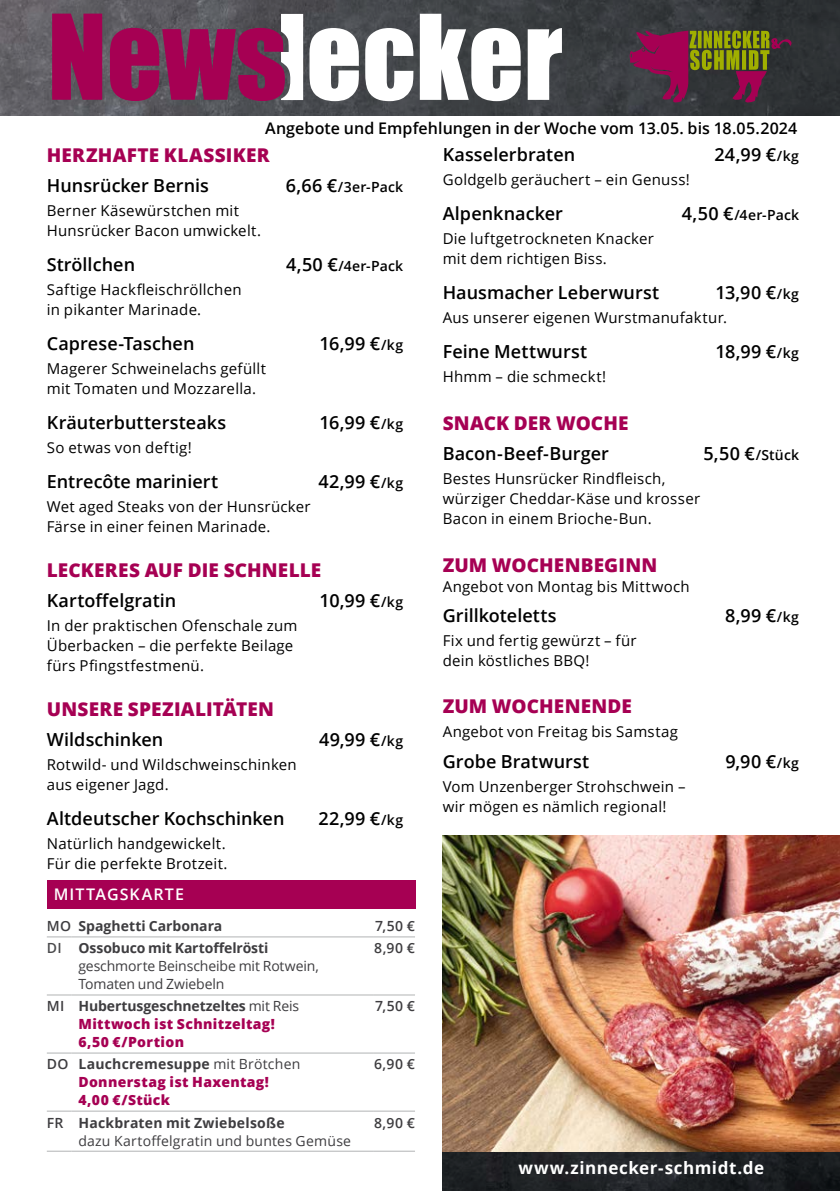
<style>
.page{position:relative;width:840px;height:1191px;background:#fff}
.page>*{position:absolute;margin:0;border:0;box-sizing:border-box;transform-origin:0 0}
.t1{font:800 19px "Open Sans";letter-spacing:.01em;color:#a60053}
.t2{font:600 18px "Open Sans";letter-spacing:.005em;color:#000}
.t3{font:700 17px "Open Sans";letter-spacing:.035em;color:#fff}
.t4{font:600 16px "Open Sans";letter-spacing:.005em;color:#000}
.t5{font:600 16px "Open Sans";letter-spacing:.07em;color:#fff}
.t6{font:15px/20px "Open Sans";letter-spacing:.02em;color:#000}
.t7{font:800 14px/18px "Open Sans";letter-spacing:.025em;color:#a60053}
.t8{font:14px/18px "Open Sans";letter-spacing:-.005em;color:#3e3d40}
.t9{font:14px/18px "Open Sans";letter-spacing:.015em;color:#3e3d40}
.t10{font:600 14px "Open Sans";letter-spacing:.015em;color:#000}
.t11{font:600 14px "Open Sans";letter-spacing:.045em;color:#3e3d40}
.t12{font:700 14px "Open Sans";color:#3e3d40}
.s1{font-size:14px}
.s2{font-size:18px}
.s3{font-weight:600}
.s4{font-weight:600;color:#4b4b4d}
.s5{font-weight:700}
.s6{font-weight:600;color:#3e3d40}
.s7{font-weight:700;color:#3e3d40}
.s8{font-weight:400;color:#3e3d40}
</style>
<div class="page">
<img style="left:442px;top:835px;width:397px;height:317px">
<img style="left:0;top:0;width:839px;height:115px">
<svg style="left:629px;top:30px;width:162px;height:72px"></svg>
<svg style="left:52px;top:14px;width:251px;height:87px"></svg>
<svg style="left:309px;top:14px;width:252px;height:87px"></svg>
<img style="left:442px;top:1152px;width:397px;height:39px">
<div style="left:47px;top:880px;width:368px;height:28px;background:#a60053"></div>
<svg style="left:47px;top:936px;width:24px;height:1px"></svg>
<hr style="left:71px;top:936px;width:302px;height:1px;background:#b1b3b4">
<hr style="left:373px;top:936px;width:42px;height:1px;background:#b1b3b4">
<svg style="left:47px;top:994px;width:24px;height:1px"></svg>
<hr style="left:71px;top:994px;width:302px;height:1px;background:#b1b3b4">
<hr style="left:373px;top:994px;width:42px;height:1px;background:#b1b3b4">
<svg style="left:47px;top:1052px;width:24px;height:1px"></svg>
<hr style="left:71px;top:1052px;width:302px;height:1px;background:#b1b3b4">
<hr style="left:373px;top:1052px;width:42px;height:1px;background:#b1b3b4">
<svg style="left:47px;top:1110px;width:24px;height:1px"></svg>
<hr style="left:71px;top:1110px;width:302px;height:1px;background:#b1b3b4">
<hr style="left:373px;top:1110px;width:42px;height:1px;background:#b1b3b4">
<svg style="left:47px;top:1150px;width:24px;height:1px"></svg>
<hr style="left:71px;top:1150px;width:302px;height:1px;background:#b1b3b4">
<hr style="left:373px;top:1150px;width:42px;height:1px;background:#b1b3b4">
<p class="t4" style="left:265px;top:117px;width:533px">Angebote und Empfehlungen in der Woche vom 13.05. bis 18.05.2024</p>
<p class="t2" style="left:442px;top:142px;width:134px">Kasselerbraten</p>
<p class="t2" style="left:714px;top:142px;width:86px">24,99 €<span class="s1">/kg</span></p>
<p class="t6" style="left:442px;top:169px;width:248px">Goldgelb geräuchert – ein Genuss!</p>
<p class="t2" style="left:442px;top:201px;width:122px">Alpenknacker</p>
<p class="t10" style="left:681px;top:205px;width:119px"><span class="s2">4,50 €</span>/4er-Pack</p>
<p class="t6" style="left:442px;top:228px;width:212px">Die luftgetrockneten Knacker mit dem richtigen Biss.</p>
<p class="t2" style="left:442px;top:280px;width:218px">Hausmacher Leberwurst</p>
<p class="t2" style="left:715px;top:280px;width:85px">13,90 €<span class="s1">/kg</span></p>
<p class="t6" style="left:442px;top:307px;width:286px">Aus unserer eigenen Wurstmanufaktur.</p>
<p class="t2" style="left:442px;top:339px;width:146px">Feine Mettwurst</p>
<p class="t2" style="left:715px;top:339px;width:85px">18,99 €<span class="s1">/kg</span></p>
<p class="t6" style="left:442px;top:366px;width:165px">Hhmm – die schmeckt!</p>
<p class="t1" style="left:442px;top:408px;width:187px">SNACK DER WOCHE</p>
<p class="t2" style="left:442px;top:441px;width:168px">Bacon-Beef-Burger</p>
<p class="t10" style="left:703px;top:445px;width:97px"><span class="s2">5,50 €</span>/Stück</p>
<p class="t6" style="left:442px;top:468px;width:259px">Bestes Hunsrücker Rindfleisch, würziger Cheddar-Käse und krosser<br>Bacon in einem Brioche-Bun.</p>
<p class="t1" style="left:442px;top:550px;width:216px">ZUM WOCHENBEGINN</p>
<p class="t6" style="left:442px;top:576px;width:248px">Angebot von Montag bis Mittwoch</p>
<p class="t2" style="left:442px;top:603px;width:115px">Grillkoteletts</p>
<p class="t2" style="left:724px;top:603px;width:75px">8,99 €<span class="s1">/kg</span></p>
<p class="t6" style="left:442px;top:630px;width:195px">Fix und fertig gewürzt – für dein köstliches BBQ!</p>
<p class="t1" style="left:442px;top:692px;width:191px">ZUM WOCHENENDE</p>
<p class="t6" style="left:442px;top:721px;width:237px">Angebot von Freitag bis Samstag</p>
<p class="t2" style="left:442px;top:749px;width:148px">Grobe Bratwurst</p>
<p class="t2" style="left:725px;top:749px;width:75px">9,90 €<span class="s1">/kg</span></p>
<p class="t6" style="left:442px;top:776px;width:244px">Vom Unzenberger Strohschwein – wir mögen es nämlich regional!</p>
<p class="t1" style="left:47px;top:141px;width:224px">HERZHAFTE KLASSIKER</p>
<p class="t2" style="left:47px;top:173px;width:164px">Hunsrücker Bernis</p>
<p class="t10" style="left:286px;top:178px;width:119px"><span class="s2">6,66 €</span>/3er-Pack</p>
<p class="t6" style="left:47px;top:200px;width:215px">Berner Käsewürstchen mit<br>Hunsrücker Bacon umwickelt.</p>
<p class="t2" style="left:47px;top:252px;width:90px">Ströllchen</p>
<p class="t10" style="left:286px;top:257px;width:119px"><span class="s2">4,50 €</span>/4er-Pack</p>
<p class="t6" style="left:47px;top:279px;width:196px">Saftige Hackfleischröllchen in pikanter Marinade.</p>
<p class="t2" style="left:47px;top:331px;width:149px">Caprese-Taschen</p>
<p class="t2" style="left:319px;top:331px;width:85px">16,99 €<span class="s1">/kg</span></p>
<p class="t6" style="left:47px;top:358px;width:221px">Magerer Schweinelachs gefüllt mit Tomaten und Mozzarella.</p>
<p class="t2" style="left:47px;top:410px;width:181px">Kräuterbuttersteaks</p>
<p class="t2" style="left:319px;top:410px;width:85px">16,99 €<span class="s1">/kg</span></p>
<p class="t6" style="left:47px;top:437px;width:146px">So etwas von deftig!</p>
<p class="t2" style="left:47px;top:469px;width:173px">Entrecôte mariniert</p>
<p class="t2" style="left:318px;top:469px;width:86px">42,99 €<span class="s1">/kg</span></p>
<p class="t6" style="left:47px;top:496px;width:265px">Wet aged Steaks von der Hunsrücker<br>Färse in einer feinen Marinade.</p>
<p class="t1" style="left:47px;top:555px;width:276px">LECKERES AUF DIE SCHNELLE</p>
<p class="t2" style="left:47px;top:588px;width:131px">Kartoffelgratin</p>
<p class="t2" style="left:319px;top:588px;width:85px">10,99 €<span class="s1">/kg</span></p>
<p class="t6" style="left:47px;top:615px;width:252px">In der praktischen Ofenschale zum<br>Überbacken – die perfekte Beilage fürs Pfingstfestmenü.</p>
<p class="t1" style="left:47px;top:694px;width:228px">UNSERE SPEZIALITÄTEN</p>
<p class="t2" style="left:47px;top:727px;width:118px">Wildschinken</p>
<p class="t2" style="left:319px;top:727px;width:85px">49,99 €<span class="s1">/kg</span></p>
<p class="t6" style="left:47px;top:754px;width:251px">Rotwild- und Wildschweinschinken aus eigener Jagd.</p>
<p class="t2" style="left:47px;top:806px;width:239px">Altdeutscher Kochschinken</p>
<p class="t2" style="left:318px;top:806px;width:86px">22,99 €<span class="s1">/kg</span></p>
<p class="t6" style="left:47px;top:833px;width:182px">Natürlich handgewickelt.<br>Für die perfekte Brotzeit.</p>
<p class="t5" style="left:54px;top:883px;width:131px">MITTAGSKARTE</p>
<p class="t12" style="left:47px;top:915px;width:177px"><span class="s3">MO</span> Spaghetti Carbonara</p>
<p class="t11" style="left:375px;top:916px;width:41px">7,50 €</p>
<p class="t8" style="left:78px;top:939px;width:242px;text-indent:-32px"><span class="s4">DI</span> <span class="s5">Ossobuco mit Kartoffelrösti </span>geschmorte Beinscheibe mit Rotwein,<br>Tomaten und Zwiebeln</p>
<p class="t11" style="left:374px;top:938px;width:42px">8,90 €</p>
<p class="t7" style="left:78px;top:996px;width:222px;text-indent:-32px"><span class="s6">MI</span> <span class="s7">Hubertusgeschnetzeltes</span> <span class="s8">mit Reis<br></span>Mittwoch ist Schnitzeltag!<br>6,50 €/Portion</p>
<p class="t11" style="left:375px;top:996px;width:41px">7,50 €</p>
<p class="t7" style="left:78px;top:1054px;width:223px;text-indent:-32px"><span class="s6">DO</span> <span class="s7">Lauchcremesuppe</span> <span class="s8">mit Brötchen<br></span>Donnerstag ist Haxentag!<br>4,00 €/Stück</p>
<p class="t11" style="left:374px;top:1054px;width:42px">6,90 €</p>
<p class="t9" style="left:78px;top:1113px;width:274px;text-indent:-32px"><span class="s3">FR</span> <span class="s5">Hackbraten mit Zwiebelsoße<br></span>dazu Kartoffelgratin und buntes Gemüse</p>
<p class="t11" style="left:374px;top:1112px;width:42px">8,90 €</p>
<p class="t3" style="left:518px;top:1155px;width:247px">www.zinnecker-schmidt.de</p>
</div>
